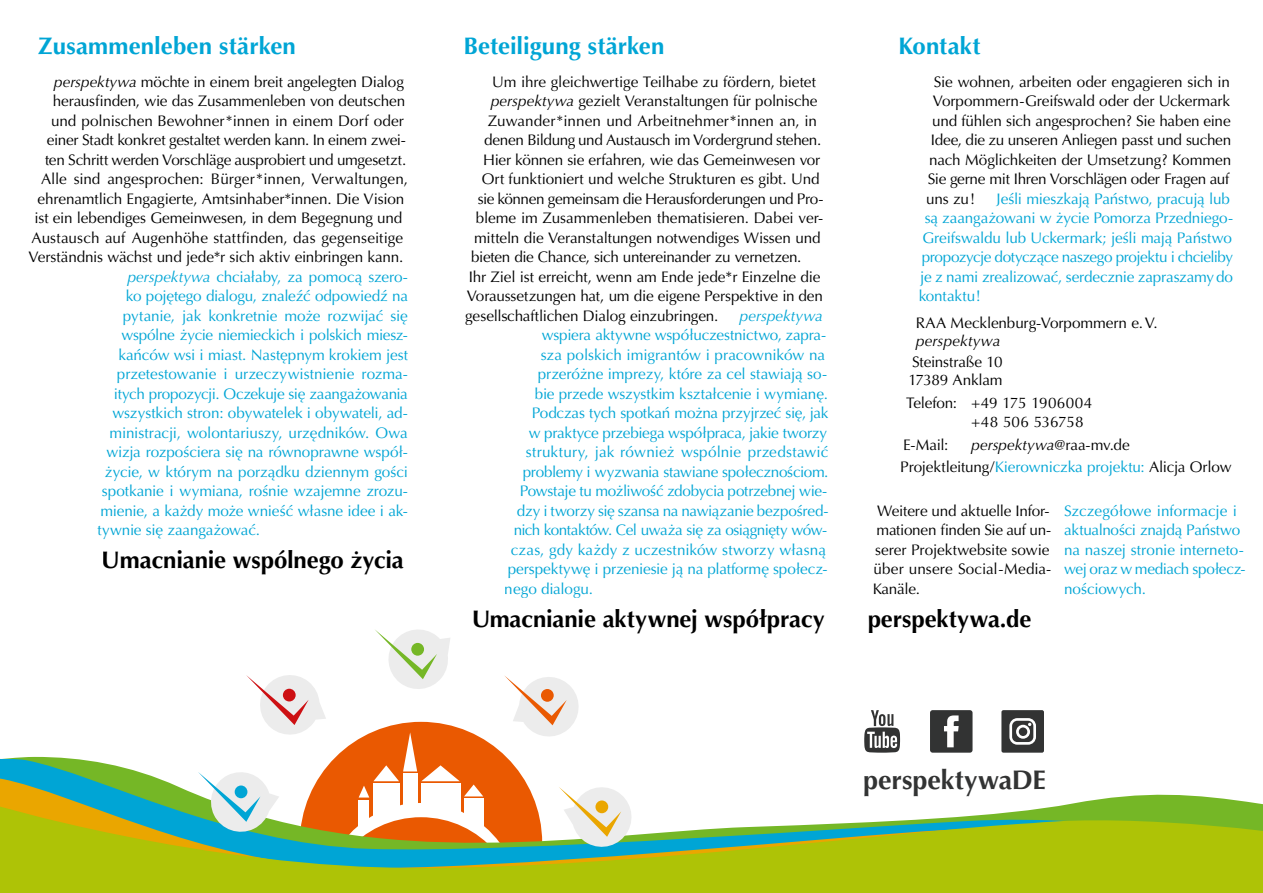
<style>
.page{position:relative;width:1263px;height:893px;background:#fff}
.page>*{position:absolute;margin:0;border:0;box-sizing:border-box;transform-origin:0 0}
.t1{font:700 27px "Optima LT Pro";color:#323333}
.t2{font:700 24px "Optima LT Pro";letter-spacing:-.005em;color:#000}
.t3{font:700 24px "Optima LT Pro";letter-spacing:.005em;color:#00a5d5}
.t4{font:15.3px/19.5px "Optima LT Pro";letter-spacing:-.01em;color:#000}
.t5{font:15.3px/19.5px "Optima LT Pro";letter-spacing:-.01em;color:#00a5d5}
.t6{font:15.3px "Optima LT Pro";letter-spacing:-.03em;color:#00a5d5}
.t7{font:15.3px "Optima LT Pro";letter-spacing:.01em;color:#000}
.t8{font:15.3px "Optima LT Pro";letter-spacing:-.035em;color:#00a5d5}
.t9{font:15.3px "Optima LT Pro";letter-spacing:.015em;color:#00a5d5}
.t10{font:15.3px "Optima LT Pro";letter-spacing:.01em;color:#00a5d5}
.t11{font:italic 15.3px "Optima LT Pro";letter-spacing:.01em;color:#000}
.t12{font:italic 15.3px "Optima LT Pro";color:#00a5d5}
.s1{font-style:italic}
.s2{color:#00a5d5}
</style>
<div class="page">
<svg style="left:0;top:757px;width:152px;height:19px"></svg>
<svg style="left:0;top:776px;width:1255px;height:27px"></svg>
<svg style="left:0;top:803px;width:1263px;height:90px;background:#a7c433"></svg>
<svg style="left:198px;top:630px;width:438px;height:263px"></svg>
<div style="left:235px;top:785px;width:12px;height:13px;background:#00a5d5;border-radius:50%"></div>
<svg style="left:1001px;top:710px;width:43px;height:43px;background:#5b5c5c"></svg>
<div style="left:1019px;top:727px;width:8px;height:9px;background:#323333;border-radius:50%"></div>
<svg style="left:864px;top:710px;width:36px;height:43px"></svg>
<svg style="left:930px;top:710px;width:42px;height:43px;background:#535454"></svg>
<h2 class="t3" style="left:38px;top:30px;width:259px">Zusammenleben stärken</h2>
<h2 class="t3" style="left:463px;top:30px;width:202px">Beteiligung stärken</h2>
<h2 class="t3" style="left:898px;top:30px;width:84px">Kontakt</h2>
<p class="t4" style="left:54px;top:72px;width:351px"><span class="s1">perspektywa</span> möchte in einem breit angelegten Dialog</p>
<p class="t4" style="left:53px;top:91px;width:354px">herausfinden, wie das Zusammenleben von deutschen</p>
<p class="t4" style="left:51px;top:111px;width:354px">und polnischen Bewohner*innen in einem Dorf oder</p>
<p class="t4" style="left:47px;top:130px;width:360px">einer Stadt konkret gestaltet werden kann. In einem zwei-</p>
<p class="t4" style="left:45px;top:150px;width:363px">ten Schritt werden Vorschläge ausprobiert und umgesetzt.</p>
<p class="t4" style="left:41px;top:169px;width:368px">Alle sind angesprochen: Bürger*innen, Verwaltungen,</p>
<p class="t4" style="left:38px;top:189px;width:368px">ehrenamtlich Engagierte, Amtsinhaber*innen. Die Vision</p>
<p class="t4" style="left:35px;top:208px;width:369px">ist ein lebendiges Gemeinwesen, in dem Begegnung und</p>
<p class="t7" style="left:32px;top:228px;width:373px">Austausch auf Augenhöhe stattfinden, das gegenseitige</p>
<p class="t4" style="left:29px;top:247px;width:376px">Verständnis wächst und jede*r sich aktiv einbringen kann.</p>
<p class="t4" style="left:492px;top:72px;width:325px">Um ihre gleichwertige Teilhabe zu fördern, bietet</p>
<p class="t4" style="left:491px;top:91px;width:328px"><span class="s1">perspektywa</span> gezielt Veranstaltungen für polnische</p>
<p class="t4" style="left:488px;top:111px;width:331px">Zuwander*innen und Arbeitnehmer*innen an, in</p>
<p class="t4" style="left:484px;top:130px;width:338px">denen Bildung und Austausch im Vordergrund stehen.</p>
<p class="t4" style="left:483px;top:150px;width:339px">Hier können sie erfahren, wie das Gemeinwesen vor</p>
<p class="t4" style="left:482px;top:169px;width:339px">Ort funktioniert und welche Strukturen es gibt. Und</p>
<p class="t4" style="left:478px;top:189px;width:347px">sie können gemeinsam die Herausforderungen und Pro-</p>
<p class="t4" style="left:476px;top:208px;width:349px">bleme im Zusammenleben thematisieren. Dabei ver-</p>
<p class="t4" style="left:474px;top:228px;width:348px">mitteln die Veranstaltungen notwendiges Wissen und</p>
<p class="t4" style="left:471px;top:247px;width:332px">bieten die Chance, sich untereinander zu vernetzen.</p>
<p class="t4" style="left:469px;top:267px;width:353px">Ihr Ziel ist erreicht, wenn am Ende jede*r Einzelne die</p>
<p class="t4" style="left:467px;top:286px;width:358px">Voraussetzungen hat, um die eigene Perspektive in den</p>
<p class="t4" style="left:465px;top:306px;width:255px">gesellschaftlichen Dialog einzubringen.</p>
<p class="t4" style="left:934px;top:72px;width:298px">Sie wohnen, arbeiten oder engagieren sich in</p>
<p class="t4" style="left:933px;top:91px;width:299px">Vorpommern-Greifswald oder der Uckermark</p>
<p class="t4" style="left:932px;top:111px;width:300px">und fühlen sich angesprochen? Sie haben eine</p>
<p class="t4" style="left:931px;top:130px;width:302px">Idee, die zu unseren Anliegen passt und suchen</p>
<p class="t4" style="left:929px;top:150px;width:303px">nach Möglichkeiten der Umsetzung? Kommen</p>
<p class="t4" style="left:928px;top:169px;width:303px">Sie gerne mit Ihren Vorschlägen oder Fragen auf</p>
<p class="t4" style="left:926px;top:189px;width:51px">uns zu!</p>
<p class="t5" style="left:996px;top:189px;width:235px">Jeśli mieszkają Państwo, pracują lub</p>
<p class="t5" style="left:925px;top:208px;width:310px">są zaangażowani w życie Pomorza Przedniego-</p>
<p class="t5" style="left:922px;top:228px;width:311px">Greifswaldu lub Uckermark; jeśli mają Państwo</p>
<p class="t6" style="left:922px;top:247px;width:313px">propozycje dotyczące naszego projektu i chcieliby</p>
<p class="t5" style="left:920px;top:267px;width:314px">je z nami zrealizować, serdecznie zapraszamydo</p>
<p class="t5" style="left:919px;top:286px;width:64px">kontaktu!</p>
<p class="t4" style="left:916px;top:313px;width:244px">RAA Mecklenburg-Vorpommern e.V.</p>
<p class="t11" style="left:916px;top:331px;width:86px">perspektywa</p>
<p class="t4" style="left:908px;top:353px;width:96px;line-height:18px">Steinstraße 10<br>17389 Anklam</p>
<p class="t4" style="left:971px;top:393px;width:123px;text-indent:-65px">Telefon: +49 175 1906004 +48 506 536758</p>
<p class="t4" style="left:903px;top:435px;width:47px">E-Mail:</p>
<p class="t5" style="left:127px;top:267px;width:282px"><span class="s1">perspektywa</span> chciałaby, za pomocą szero-</p>
<p class="t5" style="left:126px;top:286px;width:284px">ko pojętego dialogu, znaleźć odpowiedź na</p>
<p class="t5" style="left:123px;top:306px;width:286px">pytanie, jak konkretnie może rozwijać się</p>
<p class="t6" style="left:121px;top:325px;width:288px">wspólne życie niemieckich i polskich miesz-</p>
<p class="t5" style="left:118px;top:345px;width:291px">kańców wsi i miast. Następnym krokiem jest</p>
<p class="t5" style="left:117px;top:364px;width:292px">przetestowanie i urzeczywistnienie rozma-</p>
<p class="t5" style="left:114px;top:384px;width:295px">itych propozycji. Oczekuje się zaangażowania</p>
<p class="t5" style="left:112px;top:403px;width:297px">wszystkich stron: obywatelek i obywateli, ad-</p>
<p class="t5" style="left:109px;top:423px;width:300px">ministracji, wolontariuszy, urzędników. Owa</p>
<p class="t5" style="left:106px;top:442px;width:303px">wizja rozpościera się na równoprawne współ-</p>
<p class="t5" style="left:105px;top:462px;width:304px">życie, w którym na porządku dziennym gości</p>
<p class="t5" style="left:102px;top:481px;width:308px">spotkanie i wymiana, rośnie wzajemne zrozu-</p>
<p class="t5" style="left:100px;top:501px;width:309px">mienie, a każdy może wnieść własne idee i ak-</p>
<p class="t5" style="left:97px;top:520px;width:164px">tywnie się zaangażować.</p>
<h2 class="t2" style="left:102px;top:545px;width:304px">Umacnianie wspólnego życia</h2>
<p class="t12" style="left:740px;top:306px;width:85px">perspektywa</p>
<p class="t5" style="left:542px;top:325px;width:286px">wspiera aktywne współuczestnictwo, zapra-</p>
<p class="t5" style="left:541px;top:345px;width:286px">sza polskich imigrantów i pracowników na</p>
<p class="t5" style="left:538px;top:364px;width:291px">przeróżne imprezy, które za cel stawiają so-</p>
<p class="t5" style="left:535px;top:384px;width:295px">bie przede wszystkim kształcenie i wymianę.</p>
<p class="t5" style="left:532px;top:403px;width:298px">Podczas tych spotkań można przyjrzeć się, jak</p>
<p class="t5" style="left:529px;top:423px;width:300px">w praktyce przebiega współpraca, jakie tworzy</p>
<p class="t9" style="left:526px;top:442px;width:304px">struktury, jak również wspólnie przedstawić</p>
<p class="t5" style="left:523px;top:462px;width:307px">problemy i wyzwania stawiane społecznościom.</p>
<p class="t5" style="left:520px;top:481px;width:309px">Powstaje tu możliwość zdobycia potrzebnej wie-</p>
<p class="t5" style="left:517px;top:501px;width:313px">dzy i tworzy się szansa na nawiązanie bezpośred-</p>
<p class="t8" style="left:514px;top:520px;width:315px">nich kontaktów. Cel uważa się za osiągnięty wów-</p>
<p class="t10" style="left:511px;top:540px;width:317px">czas, gdy każdy z uczestników stworzy własną</p>
<p class="t5" style="left:508px;top:559px;width:321px">perspektywę i przeniesie ją na platformę społecz-</p>
<p class="t5" style="left:505px;top:579px;width:90px">nego dialogu.</p>
<p class="t4" style="left:900px;top:433px;width:333px;line-height:22.5px;text-indent:71px"><span class="s1">perspektywa</span>@raa-mv.de<br>Projektleitung/<span class="s2">Kierowniczka projektu:</span> Alicja Orlow</p>
<p class="t4" style="left:872px;top:501px;width:181px;text-indent:5px">Weitere und aktuelle Infor&shy;mationen finden Sie auf un&shy;serer Projektwebsite sowie über unsere Social-Media-<br>Kanäle.</p>
<p class="t5" style="left:1064px;top:501px;width:183px">Szczegółowe informacje i aktualności znajdą Państwo na naszej stronie interneto&shy;wej oraz w mediach społecz&shy;nościowych.</p>
<h2 class="t2" style="left:471px;top:603px;width:355px">Umacnianie aktywnej współpracy</h2>
<h2 class="t2" style="left:867px;top:603px;width:165px">perspektywa.de</h2>
<h1 class="t1" style="left:863px;top:762px;width:184px">perspektywaDE</h1>
</div>
